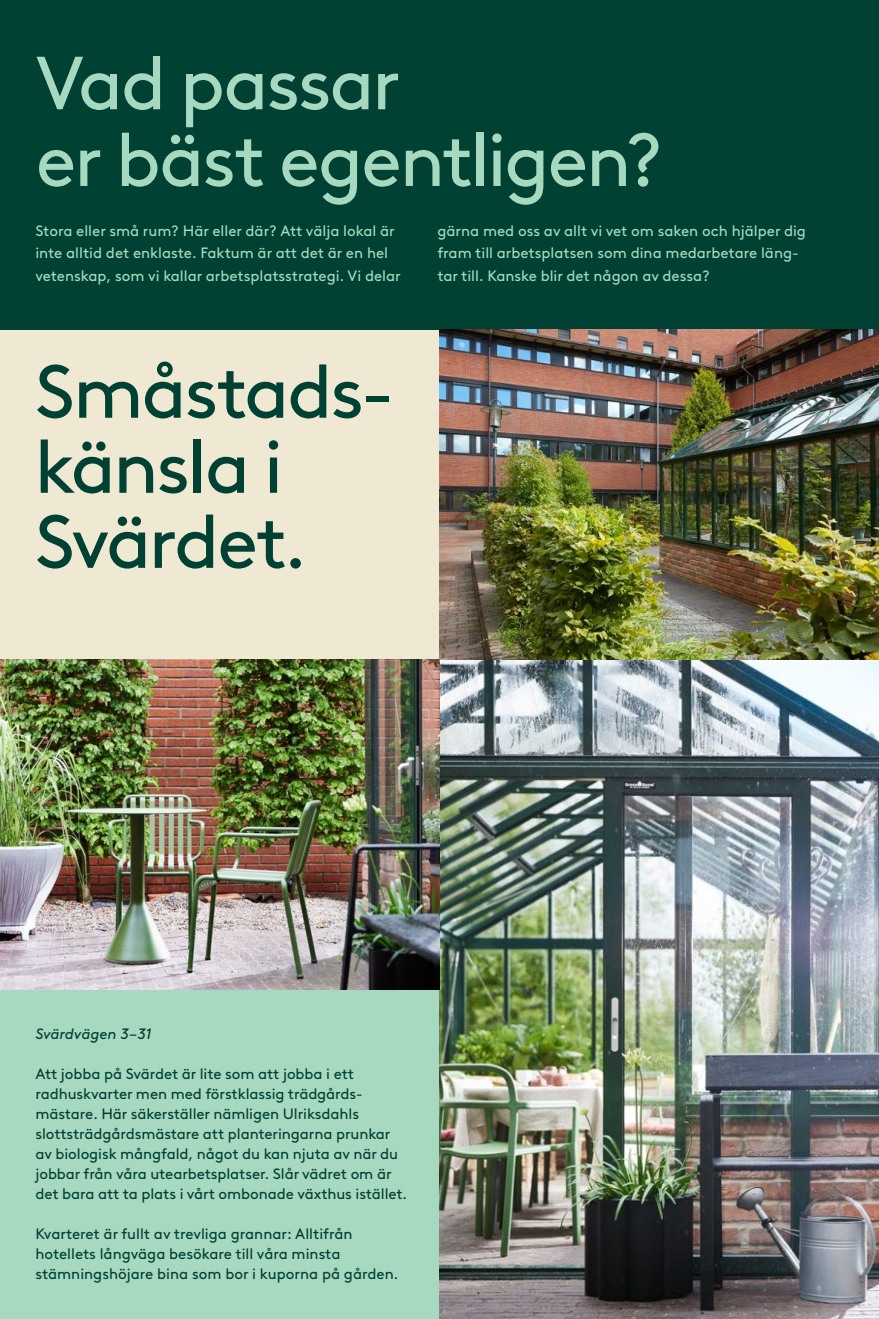
<style>
.page{position:relative;width:879px;height:1319px;background:#fff}
.page>*{position:absolute;margin:0;border:0;box-sizing:border-box;transform-origin:0 0}
.t1{font:75px/76.6px "Brown LL";letter-spacing:-.03em;color:#a7d8c0}
.t2{font:75px/75px "Brown LL";letter-spacing:-.03em;color:#004133}
.t3{font:15px/20px "Brown LL";letter-spacing:-.005em;color:#004133}
.t4{font:15px/22.4px "Brown LL";color:#a7d8c0}
.t5{font:italic 15px "Brown LL";color:#004133}
</style>
<div class="page">
<div style="left:0;top:0;width:879px;height:330px;background:#004133"></div>
<div style="left:0;top:330px;width:439px;height:329px;background:#efe9d3"></div>
<div style="left:0;top:989px;width:441px;height:329px;background:#a7d8c0"></div>
<img style="left:439px;top:330px;width:440px;height:988px">
<img style="left:0;top:659px;width:439px;height:330px">
<p class="t1" style="left:35px;top:39px;width:630px">Vad passar<br>er bäst egentligen?</p>
<p class="t4" style="left:35px;top:218px;width:367px">Stora eller små rum? Här eller där? Att välja lokal är inte alltid det enklaste. Faktum är att det är en hel vetenskap, som vi kallar arbetsplatsstrategi. Vi delar</p>
<p class="t4" style="left:437px;top:218px;width:370px">gärna med oss av allt vi vet om saken och hjälper dig fram till arbetsplatsen som dina medarbetare läng&shy;tar till. Kanske blir det någon av dessa?</p>
<p class="t2" style="left:35px;top:348px;width:360px">Småstads&shy;känsla i<br>Svärdet.</p>
<p class="t5" style="left:35px;top:1022px;width:117px">Svärdvägen 3–31</p>
<p class="t3" style="left:35px;top:1062px;width:373px">Att jobba på Svärdet är lite som att jobba i ett radhuskvarter men med förstklassig trädgårds&shy;mästare. Här säkerställer nämligen Ulriksdahls slottsträdgårdsmästare att planteringarna prunkar av biologisk mångfald, något du kan njuta av när du jobbar från våra utearbetsplatser. Slår vädret om är det bara att ta plats i vårt ombonade växthus istället.</p>
<p class="t3" style="left:35px;top:1222px;width:364px">Kvarteret är fullt av trevliga grannar: Alltifrån hotellets långväga besökare till våra minsta stämningshöjare bina som bor i kuporna på gården.</p>
</div>
